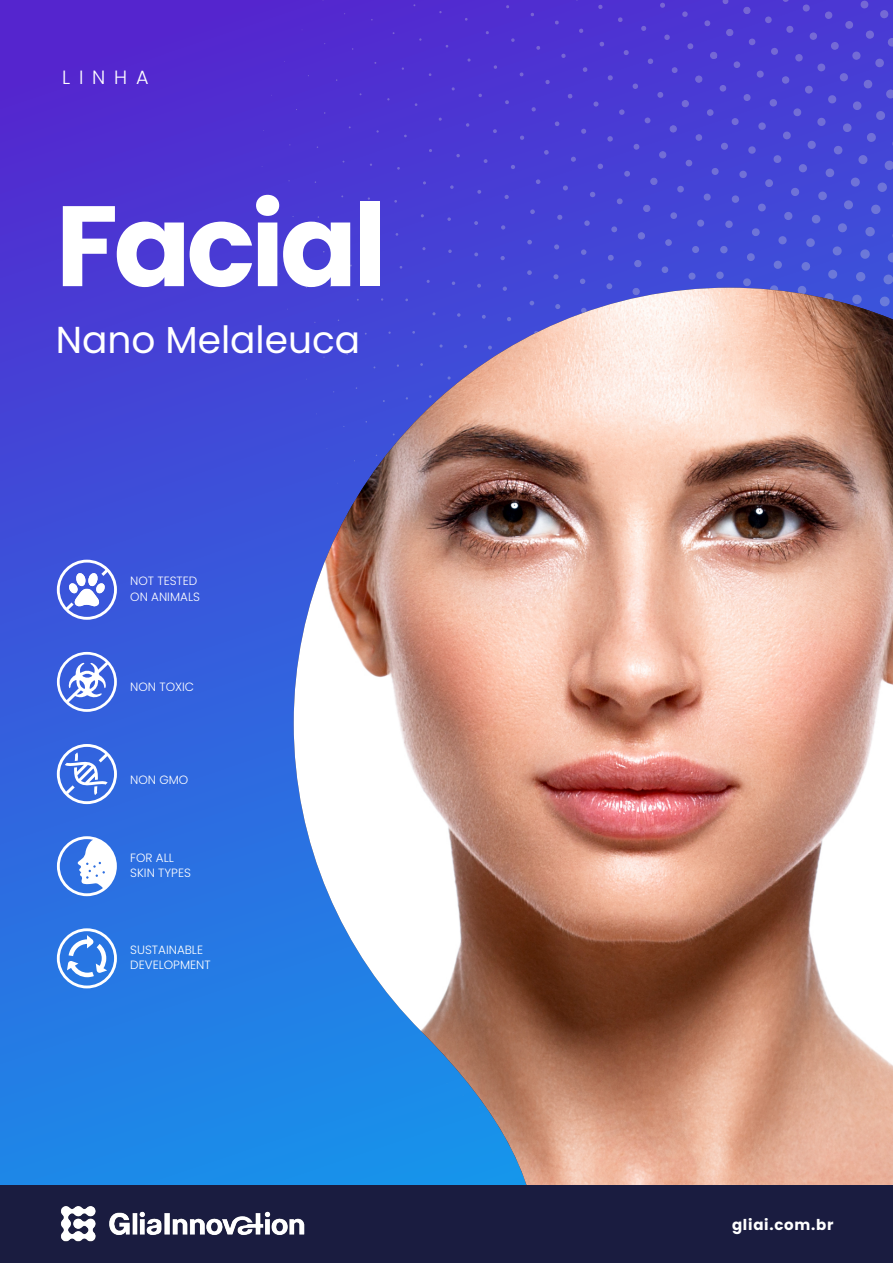
<style>
.page{position:relative;width:893px;height:1263px;background:#fff}
.page>*{position:absolute;margin:0;border:0;box-sizing:border-box;transform-origin:0 0}
.t1{font:700 114px "Poppins";letter-spacing:-.04em;color:#fff}
.t2{font:37.5px "Poppins";color:#fff}
.t3{font:300 19.2px "Poppins";letter-spacing:.46em;color:#fff}
.t4{font:700 15px "Poppins";letter-spacing:.05em;color:#fff}
.t5{font:300 12px/15px "Poppins";color:#fff}
</style>
<div class="page">
<div style="left:0;top:0;width:893px;height:1263px;background:linear-gradient(to bottom,#5722cd,#1892ea)"></div>
<svg style="left:262px;top:0;width:32px;height:1135px;background:#3858db"></svg>
<svg style="left:288px;top:0;width:27px;height:1129px;background:#4147d6"></svg>
<svg style="left:315px;top:0;width:26px;height:288px;background:#4c34d1"></svg>
<svg style="left:341px;top:0;width:27px;height:288px;background:#4c35d2"></svg>
<svg style="left:368px;top:0;width:26px;height:288px;background:#4b35d2"></svg>
<svg style="left:394px;top:0;width:27px;height:288px;background:#4b36d2"></svg>
<svg style="left:421px;top:0;width:26px;height:288px;background:#4b37d2"></svg>
<svg style="left:447px;top:0;width:27px;height:288px;background:#4a38d2"></svg>
<svg style="left:474px;top:0;width:26px;height:288px;background:#4a39d3"></svg>
<svg style="left:500px;top:0;width:27px;height:288px;background:#493ad3"></svg>
<svg style="left:527px;top:0;width:26px;height:288px;background:#493bd3"></svg>
<svg style="left:553px;top:0;width:27px;height:288px;background:#493cd3"></svg>
<svg style="left:580px;top:0;width:26px;height:288px;background:#493dd4"></svg>
<svg style="left:606px;top:0;width:27px;height:288px;background:#483ed4"></svg>
<svg style="left:633px;top:0;width:26px;height:288px;background:#483fd4"></svg>
<svg style="left:659px;top:0;width:27px;height:288px;background:#4840d4"></svg>
<svg style="left:686px;top:0;width:26px;height:288px;background:#4841d4"></svg>
<svg style="left:712px;top:0;width:27px;height:288px;background:#4842d4"></svg>
<svg style="left:739px;top:0;width:26px;height:288px;background:#4843d5"></svg>
<svg style="left:765px;top:0;width:26px;height:288px;background:#4744d5"></svg>
<svg style="left:791px;top:0;width:27px;height:288px;background:#4745d5"></svg>
<svg style="left:818px;top:0;width:75px;height:288px;background:#4748d6"></svg>
<img style="left:294px;top:288px;width:599px;height:897px">
<div style="left:0;top:1185px;width:893px;height:78px;background:#1a1c40"></div>
<img style="left:61px;top:1206px;width:244px;height:36px">
<svg style="left:57px;top:560px;width:60px;height:60px"></svg>
<svg style="left:57px;top:744px;width:60px;height:60px"></svg>
<svg style="left:57px;top:928px;width:60px;height:60px"></svg>
<svg style="left:57px;top:836px;width:60px;height:60px"></svg>
<svg style="left:57px;top:652px;width:60px;height:60px"></svg>
<h3 class="t3" style="left:62px;top:66px;width:88px">LINHA</h3>
<h1 class="t1" style="left:56px;top:180px;width:332px">Facial</h1>
<h2 class="t2" style="left:56px;top:318px;width:306px">Nano Melaleuca</h2>
<p class="t5" style="left:130px;top:573px;width:71px;line-height:15.6px">NOT TESTED<br>ON ANIMALS</p>
<p class="t5" style="left:130px;top:680px;width:65px">NON TOXIC</p>
<p class="t5" style="left:130px;top:772px;width:60px">NON GMO</p>
<p class="t5" style="left:130px;top:850px;width:62px">FOR ALL<br>SKIN TYPES</p>
<p class="t5" style="left:130px;top:942px;width:82px">SUSTAINABLE<br>DEVELOPMENT</p>
<p class="t4" style="left:732px;top:1216px;width:103px">gliai.com.br</p>
</div>
